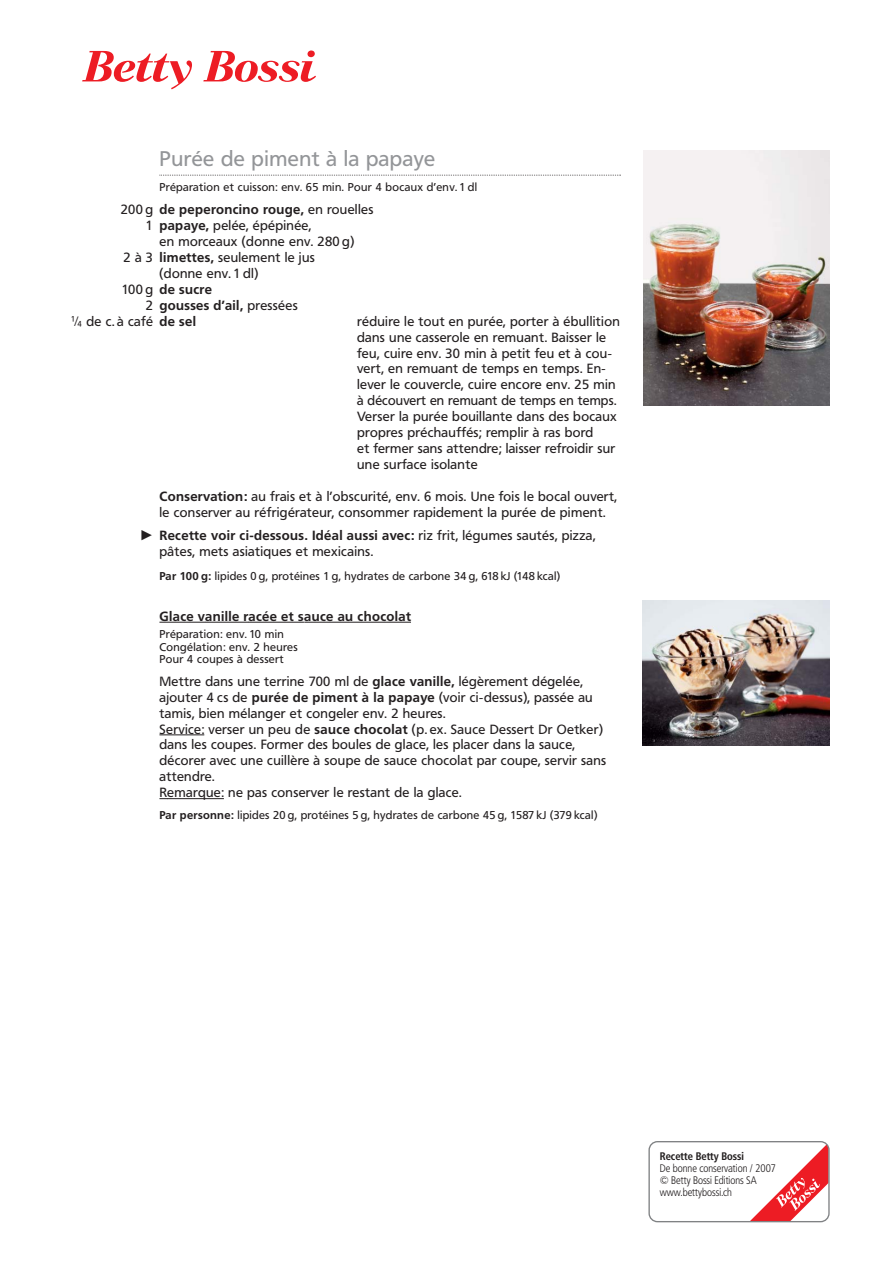
<style>
.page{position:relative;width:893px;height:1263px;background:#fff}
.page>*{position:absolute;margin:0;border:0;box-sizing:border-box;transform-origin:0 0}
.t1{font:21px "Frutiger B Bn";letter-spacing:.025em;color:#939598}
.t2{font:13.2px/15.9px "Frutiger B Bn";letter-spacing:.025em;color:#231f20}
.t3{font:700 13.2px "Frutiger B Bn";letter-spacing:.03em;color:#231f20}
.t4{font:11.25px/12.8px "Frutiger B Bn";letter-spacing:.025em;color:#231f20}
.t5{font:10.8px/12px "Frutiger B Bn Con Light";color:#231f20}
.t6{font:10.8px "Frutiger B Bn Con Bold";color:#231f20}
.s1{font-weight:700}
.s2{font-weight:400}
</style>
<div class="page">
<svg style="left:648px;top:1141px;width:182px;height:81px"></svg>
<svg style="left:82px;top:51px;width:110px;height:38px"></svg>
<svg style="left:203px;top:50px;width:113px;height:32px"></svg>
<img style="left:643px;top:150px;width:186px;height:255px">
<img style="left:642px;top:601px;width:187px;height:144px">
<hr style="left:159px;top:622px;width:46px;height:1px;background:#231f20">
<hr style="left:205px;top:622px;width:44px;height:1px;background:#231f20">
<hr style="left:249px;top:622px;width:55px;height:1px;background:#231f20">
<hr style="left:304px;top:622px;width:107px;height:1px;background:#231f20">
<hr style="left:159px;top:734px;width:45px;height:1px;background:#231f20">
<hr style="left:167px;top:798px;width:57px;height:1px;background:#231f20">
<svg style="left:159px;top:175px;width:462px;height:1px"></svg>
<h1 class="t1" style="left:159px;top:148px;width:277px">Purée de piment à la papaye</h1>
<p class="t4" style="left:159px;top:181px;width:319px">Préparation et cuisson: env. 65 min. Pour 4 bocaux d’env. 1 dl</p>
<p class="t2" style="left:146px;top:202px;width:229px;text-indent:-25px">200 g <span class="s1">de peperoncino rouge,</span> en rouelles<br>1 <span class="s1">papaye,</span> pelée, épépinée,</p>
<p class="t2" style="left:159px;top:234px;width:197px">en morceaux (donne env. 280 g)</p>
<p class="t2" style="left:124px;top:250px;width:193px">2 à 3 <span class="s1">limettes,</span> seulement le jus</p>
<p class="t2" style="left:159px;top:266px;width:100px">(donne env. 1 dl)</p>
<p class="t3" style="left:122px;top:283px;width:92px"><span class="s2">100 g</span> de sucre</p>
<p class="t3" style="left:146px;top:298px;width:153px"><span class="s2">2</span> gousses d’ail, <span class="s2">pressées</span></p>
<p class="t2" style="left:71px;top:314px;width:127px">¡ de c. à café <span class="s1">de sel</span></p>
<p class="t2" style="left:357px;top:314px;width:264px">réduire le tout en purée, porter à ébullition dans une casserole en remuant. Baisser le feu, cuire env. 30 min à petit feu et à cou&shy;vert, en remuant de temps en temps. En&shy;lever le couvercle, cuire encore env. 25 min à découvert en remuant de temps en temps.<br>Verser la purée bouillante dans des bocaux propres préchauffés; remplir à ras bord<br>et fermer sans attendre; laisser refroidir sur une surface isolante</p>
<p class="t2" style="left:159px;top:489px;width:459px"><span class="s1">Conservation:</span> au frais et à l’obscurité, env. 6 mois. Une fois le bocal ouvert, le conserver au réfrigérateur, consommer rapidement la purée de piment.</p>
<p class="t2" style="left:159px;top:528px;width:437px;text-indent:-18px"><span class="s1">| Recette voir ci-dessous. Idéal aussi avec:</span> riz frit, légumes sautés, pizza, pâtes, mets asiatiques et mexicains.</p>
<p class="t4" style="left:159px;top:570px;width:402px"><span class="s1">Par 100 g:</span> lipides 0 g, protéines 1 g, hydrates de carbone 34 g, 618 kJ (148 kcal)</p>
<p class="t3" style="left:159px;top:610px;width:253px">Glace vanille racée et sauce au chocolat</p>
<p class="t4" style="left:159px;top:628px;width:140px">Préparation: env. 10 min<br>Congélation: env. 2 heures<br>Pour 4 coupes à dessert</p>
<p class="t2" style="left:159px;top:674px;width:448px">Mettre dans une terrine 700 ml de <span class="s1">glace vanille,</span> légèrement dégelée, ajouter 4 cs de <span class="s1">purée de piment à la papaye</span> (voir ci-dessus), passée au tamis, bien mélanger et congeler env. 2 heures.<br>Service: verser un peu de <span class="s1">sauce chocolat</span> (p. ex. Sauce Dessert Dr Oetker) dans les coupes. Former des boules de glace, les placer dans la sauce, décorer avec une cuillère à soupe de sauce chocolat par coupe, servir sans attendre.<br>Remarque: ne pas conserver le restant de la glace.</p>
<p class="t4" style="left:159px;top:809px;width:439px"><span class="s1">Par personne:</span> lipides 20 g, protéines 5 g, hydrates de carbone 45 g, 1587 kJ (379 kcal)</p>
<p class="t6" style="left:660px;top:1151px;width:86px">Recette Betty Bossi</p>
<p class="t5" style="left:660px;top:1162px;width:118px">De bonne conservation / 2007 © Betty Bossi Editions SA www.bettybossi.ch</p>
</div>
